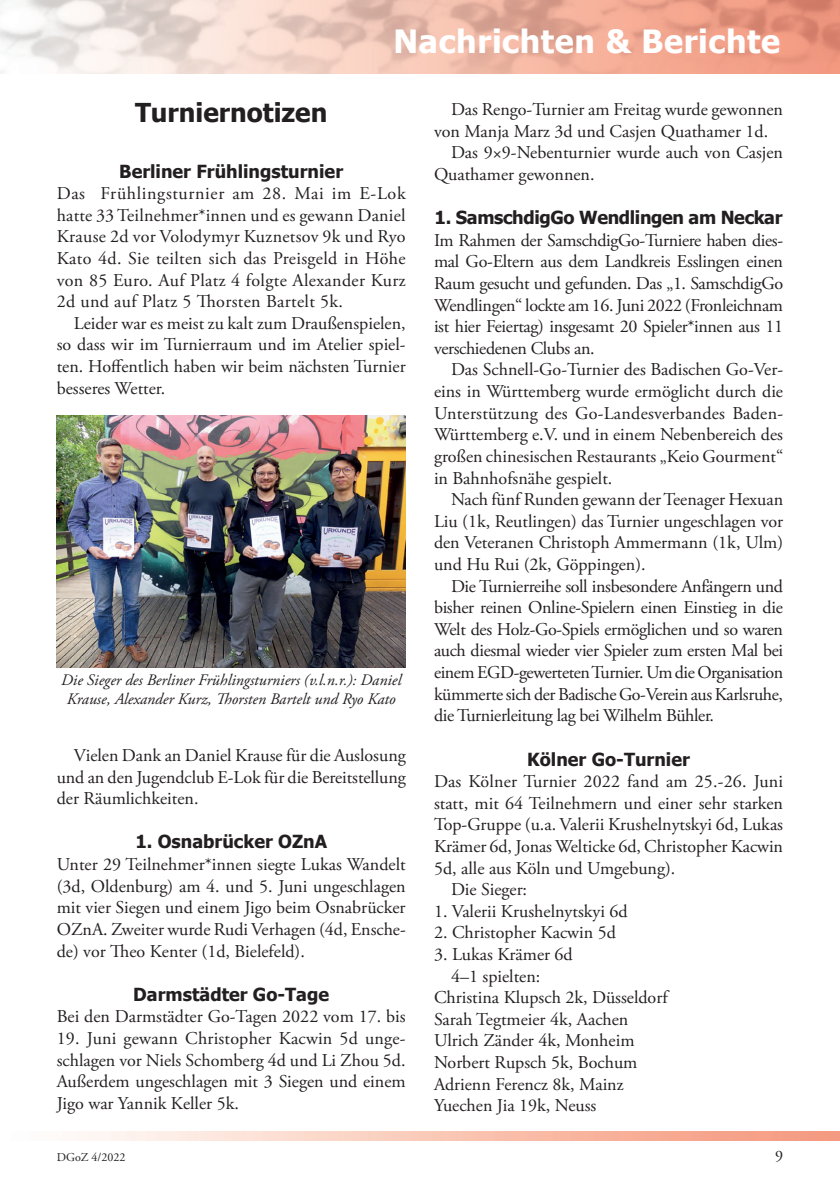
<style>
.page{position:relative;width:840px;height:1191px;background:#fff}
.page>*{position:absolute;margin:0;border:0;box-sizing:border-box;transform-origin:0 0}
.t1{font:700 32px "Tahoma";letter-spacing:.02em;color:#fff}
.t2{font:700 26px "Tahoma";color:#231f20}
.t3{font:18px/21.6px "Adobe Garamond Pro";color:#231f20;text-align:justify}
.t4{font:700 18px "Tahoma";color:#231f20}
.t5{font:700 18px "Tahoma";letter-spacing:-.02em;color:#231f20}
.t6{font:italic 16px/19.2px "Adobe Garamond Pro";color:#231f20;text-align:center}
.t7{font:16px "Adobe Garamond Pro";color:#231f20}
.t8{font:12px "Adobe Garamond Pro";color:#231f20}
</style>
<div class="page">
<img style="left:0;top:0;width:839px;height:74px">
<img style="left:57px;top:416px;width:348px;height:252px">
<h1 class="t1" style="left:393px;top:19px;width:388px">Nachrichten &amp; Berichte</h1>
<h2 class="t2" style="left:135px;top:94px;width:194px">Turniernotizen</h2>
<p class="t4" style="left:119px;top:158px;width:225px">Berliner Frühlingsturnier</p>
<p class="t3" style="left:57px;top:183px;width:350px">Das Frühlingsturnier am 28. Mai im E-Lok hatte 33 Teilnehmer*innen und es gewann Daniel Krause 2d vor Volodymyr Kuznetsov 9k und Ryo Kato 4d. Sie teilten sich das Preisgeld in Höhe von 85 Euro. Auf Platz 4 folgte Alexander Kurz 2d und auf Platz 5 Thorsten Bartelt 5k.</p>
<p class="t3" style="left:57px;top:313px;width:350px;text-indent:17px">Leider war es meist zu kalt zum Draußenspielen, so dass wir im Turnierraum und im Atelier spiel&shy;ten. Hoffentlich haben wir beim nächsten Turnier besseres Wetter.</p>
<p class="t6" style="left:61px;top:671px;width:341px">Die Sieger des Berliner Frühlingsturniers (v.l.n.r.): Daniel<br>Krause, Alexander Kurz, Thorsten Bartelt und Ryo Kato</p>
<p class="t3" style="left:57px;top:745px;width:350px;text-indent:17px">Vielen Dank an Daniel Krause für die Auslosung und an den Jugendclub E-Lok für die Bereitstellung der Räumlichkeiten.</p>
<p class="t4" style="left:135px;top:829px;width:193px">1. Osnabrücker OZnA</p>
<p class="t3" style="left:57px;top:854px;width:350px">Unter 29 Teilnehmer*innen siegte Lukas Wandelt (3d, Oldenburg) am 4. und 5. Juni ungeschlagen mit vier Siegen und einem Jigo beim Osnabrücker OZnA. Zweiter wurde Rudi Verhagen (4d, Ensche&shy;de) vor Theo Kenter (1d, Bielefeld).</p>
<p class="t4" style="left:133px;top:981px;width:197px">Darmstädter Go-Tage</p>
<p class="t3" style="left:57px;top:1006px;width:350px">Bei den Darmstädter Go-Tagen 2022 vom 17. bis</p>
<p class="t3" style="left:57px;top:1028px;width:350px">19. Juni gewann Christopher Kacwin 5d unge&shy;schlagen vor Niels Schomberg 4d und Li Zhou 5d.<br>Außerdem ungeschlagen mit 3 Siegen und einem Jigo war Yannik Keller 5k.</p>
<p class="t3" style="left:451px;top:99px;width:333px">Das Rengo-Turnier am Freitag wurde gewonnen</p>
<p class="t3" style="left:434px;top:121px;width:335px">von Manja Marz 3d und Casjen Quathamer 1d.</p>
<p class="t3" style="left:451px;top:142px;width:333px">Das 9×9-Nebenturnier wurde auch von Casjen</p>
<p class="t3" style="left:434px;top:164px;width:162px">Quathamer gewonnen.</p>
<p class="t5" style="left:434px;top:205px;width:349px">1. SamschdigGo Wendlingen am Neckar</p>
<p class="t3" style="left:434px;top:230px;width:350px">Im Rahmen der SamschdigGo-Turniere haben dies&shy;mal Go-Eltern aus dem Landkreis Esslingen einen Raum gesucht und gefunden. Das „1. SamschdigGo Wendlingen“ lockte am 16. Juni 2022 (Fronleichnam ist hier Feiertag) insgesamt 20 Spieler*innen aus 11 verschiedenen Clubs an.</p>
<p class="t3" style="left:434px;top:359px;width:350px;text-indent:17px">Das Schnell-Go-Turnier des Badischen Go-Ver&shy;eins in Württemberg wurde ermöglicht durch die Unterstützung des Go-Landesverbandes Baden-Württemberg e.V. und in einem Nebenbereich des großen chinesischen Restaurants „Keio Gourment“ in Bahnhofsnähe gespielt.</p>
<p class="t3" style="left:434px;top:489px;width:350px;text-indent:17px">Nach fünf Runden gewann der Teenager Hexuan Liu (1k, Reutlingen) das Turnier ungeschlagen vor den Veteranen Christoph Ammermann (1k, Ulm) und Hu Rui (2k, Göppingen).</p>
<p class="t3" style="left:434px;top:575px;width:350px;text-indent:17px">Die Turnierreihe soll insbesondere Anfängern und bisher reinen Online-Spielern einen Einstieg in die Welt des Holz-Go-Spiels ermöglichen und so waren auch diesmal wieder vier Spieler zum ersten Mal bei einem EGD-gewerteten Turnier. Um die Organisation kümmerte sich der Badische Go-Verein aus Karlsruhe, die Turnierleitung lag bei Wilhelm Bühler.</p>
<p class="t4" style="left:527px;top:746px;width:164px">Kölner Go-Turnier</p>
<p class="t3" style="left:434px;top:771px;width:350px">Das Kölner Turnier 2022 fand am 25.-26. Juni</p>
<p class="t3" style="left:434px;top:793px;width:350px">statt, mit 64 Teilnehmern und einer sehr starken</p>
<p class="t3" style="left:434px;top:814px;width:350px">Top-Gruppe (u.a. Valerii Krushelnytskyi 6d, Lukas</p>
<p class="t3" style="left:434px;top:836px;width:350px">Krämer 6d, Jonas Welticke 6d, Christopher Kacwin</p>
<p class="t3" style="left:434px;top:857px;width:243px">5d, alle aus Köln und Umgebung).</p>
<p class="t3" style="left:451px;top:879px;width:78px">Die Sieger:</p>
<p class="t3" style="left:434px;top:901px;width:195px">1. Valerii Krushelnytskyi 6d</p>
<p class="t3" style="left:434px;top:922px;width:183px">2. Christopher Kacwin 5d</p>
<p class="t3" style="left:434px;top:944px;width:140px">3. Lukas Krämer 6d</p>
<p class="t3" style="left:451px;top:965px;width:91px">4–1 spielten:</p>
<p class="t3" style="left:434px;top:987px;width:235px">Christina Klupsch 2k, Düsseldorf</p>
<p class="t3" style="left:434px;top:1009px;width:196px">Sarah Tegtmeier 4k, Aachen</p>
<p class="t3" style="left:434px;top:1030px;width:202px">Ulrich Zänder 4k, Monheim</p>
<p class="t3" style="left:434px;top:1052px;width:205px">Norbert Rupsch 5k, Bochum</p>
<p class="t3" style="left:434px;top:1073px;width:191px">Adrienn Ferencz 8k, Mainz</p>
<p class="t3" style="left:434px;top:1095px;width:164px">Yuechen Jia 19k, Neuss</p>
<p class="t8" style="left:57px;top:1150px;width:70px">DGoZ 4/2022</p>
<p class="t7" style="left:774px;top:1146px;width:9px">9</p>
</div>
